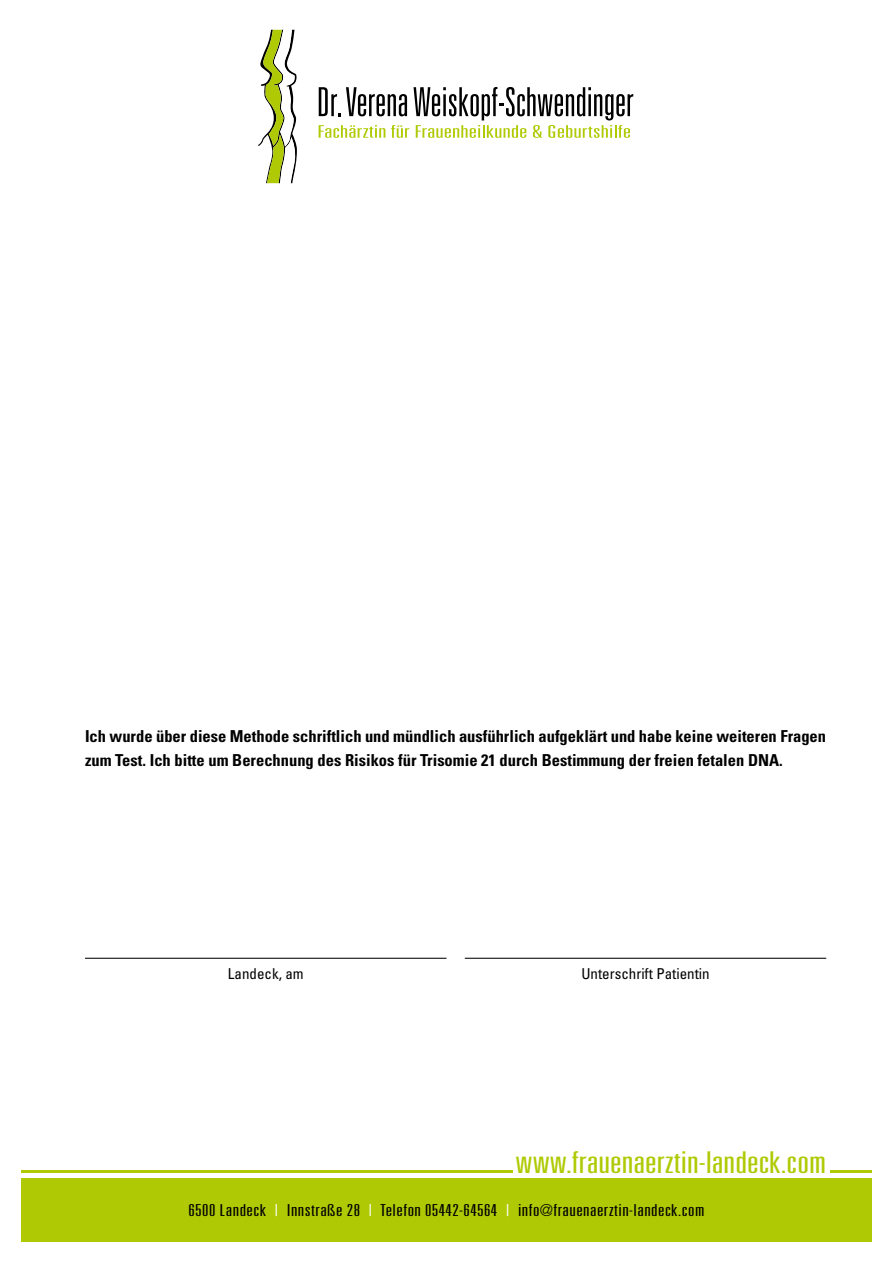
<style>
.page{position:relative;width:893px;height:1263px;background:#fff}
.page>*{position:absolute;margin:0;border:0;box-sizing:border-box;transform-origin:0 0}
.t1{font:300 ultra-condensed 30px "Univers";color:#afca04;scale:1.4 1}
.t2{font:700 condensed 16.5px/24px "Univers";color:#000}
.t3{font:300 ultra-condensed 16.5px "Univers";letter-spacing:.02em;color:#000;scale:1.4 1}
.t4{font:condensed 15px "Univers";color:#000}
.s1{color:#fff}
</style>
<div class="page">
<svg style="left:319px;top:87px;width:314px;height:51px"></svg>
<svg style="left:258px;top:30px;width:39px;height:153px"></svg>
<div style="left:21px;top:1178px;width:851px;height:64px;background:#afca04"></div>
<hr style="left:21px;top:1170px;width:492px;height:2px;background:#afca04">
<hr style="left:830px;top:1170px;width:42px;height:2px;background:#afca04">
<hr style="left:85px;top:958px;width:361px;height:1px;background:#000">
<hr style="left:465px;top:958px;width:361px;height:1px;background:#000">
<p class="t2" style="left:85px;top:724px;width:743px">Ich wurde über diese Methode schriftlich und mündlich ausführlich aufgeklärt und habe keine weiteren Fragen zum Test. Ich bitte um Berechnung des Risikos für Trisomie 21 durch Bestimmung der freien fetalen DNA.</p>
<p class="t4" style="left:228px;top:964px;width:77px">Landeck, am</p>
<p class="t4" style="left:581px;top:964px;width:130px">Unterschrift Patientin</p>
<h1 class="t1" style="left:516px;top:1146px;width:223px">www.frauenaerztin-landeck.com</h1>
<p class="t3" style="left:188px;top:1201px;width:370px">6500 Landeck <span class="s1">|</span> Innstraße 28 <span class="s1">|</span> Telefon 05442-64564 <span class="s1">|</span> info@frauenaerztin-landeck.com</p>
</div>
